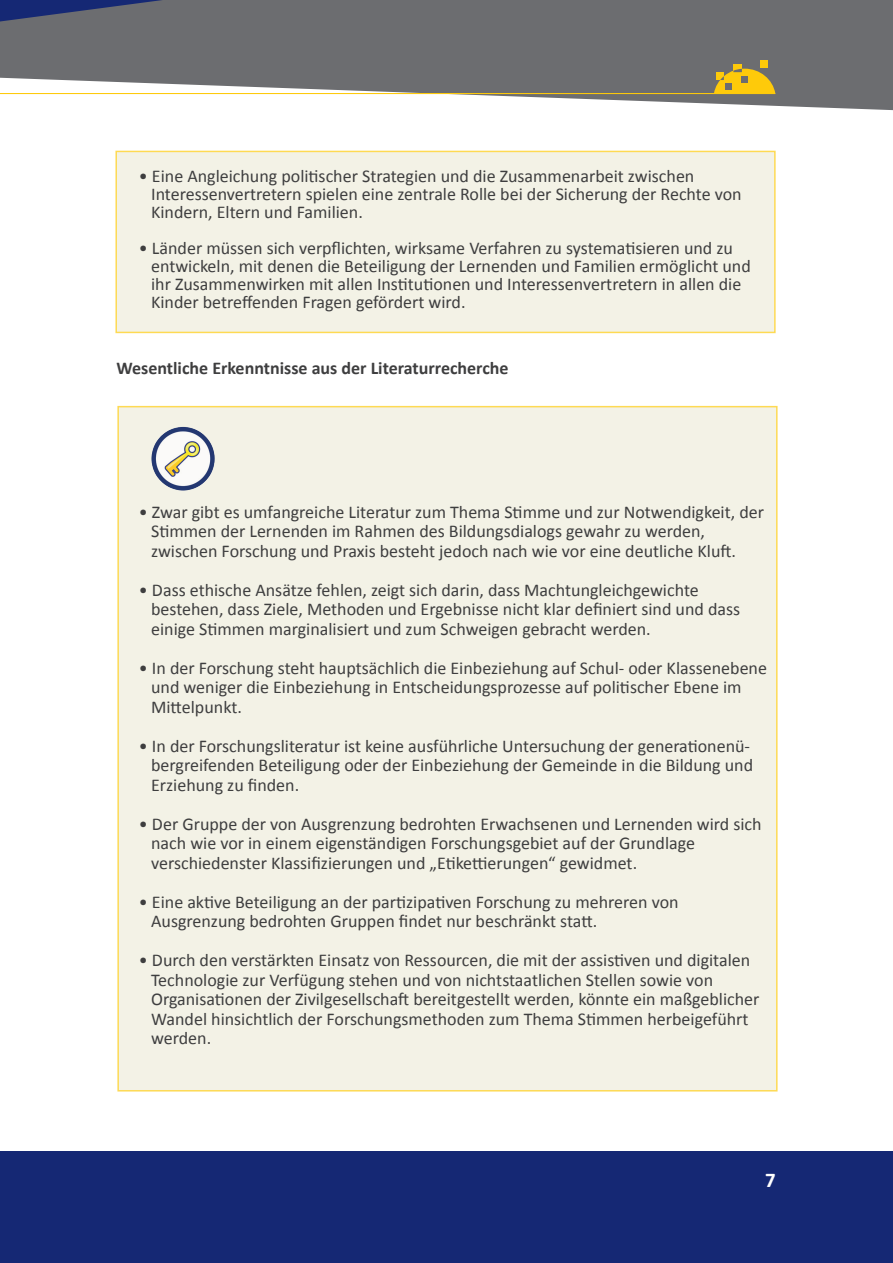
<style>
.page{position:relative;width:893px;height:1263px;background:#fff}
.page>*{position:absolute;margin:0;border:0;box-sizing:border-box;transform-origin:0 0}
.t1{font:700 21px "Calibri";color:#fff}
.t2{font:18px/19.5px "Calibri";color:#3e3e3f}
.t3{font:700 18px "Calibri";color:#3e3e3f}
</style>
<div class="page">
<div style="left:117px;top:406px;width:661px;height:685px;background:#f3f2e6"></div>
<div style="left:115px;top:151px;width:661px;height:182px;background:#f3f2e6"></div>
<svg style="left:0;top:0;width:893px;height:110px;background:#828385"></svg>
<svg style="left:0;top:0;width:163px;height:21px;background:#3f4972"></svg>
<hr style="left:0;top:93px;width:775px;height:1px;background:#feca0a">
<div style="left:760px;top:61px;width:7px;height:7px;background:#feca0a"></div>
<div style="left:733px;top:64px;width:9px;height:8px;background:#feca0a"></div>
<svg style="left:714px;top:69px;width:61px;height:24px"></svg>
<img style="left:151px;top:426px;width:64px;height:65px">
<div style="left:0;top:1151px;width:893px;height:112px;background:#152874"></div>
<p class="t2" style="left:151px;top:166px;width:592px;line-height:18px;text-indent:-12px">• Eine Angleichung politischer Strategien und die Zusammenarbeit zwischen<br>Interessenvertretern spielen eine zentrale Rolle bei der Sicherung der Rechte von<br>Kindern, Eltern und Familien.</p>
<p class="t2" style="left:151px;top:238px;width:601px;line-height:18px;text-indent:-12px">• Länder müssen sich verpflichten, wirksame Verfahren zu systematisieren und zu entwickeln, mit denen die Beteiligung der Lernenden und Familien ermöglicht und ihr Zusammenwirken mit allen Institutionen und Interessenvertretern in allen die Kinder betreffenden Fragen gefördert wird.</p>
<h3 class="t3" style="left:116px;top:356px;width:394px">Wesentliche Erkenntnisse aus der Literaturrecherche</h3>
<p class="t2" style="left:151px;top:501px;width:614px;text-indent:-12px">• Zwar gibt es umfangreiche Literatur zum Thema Stimme und zur Notwendigkeit, der<br>Stimmen der Lernenden im Rahmen des Bildungsdialogs gewahr zu werden, zwischen Forschung und Praxis besteht jedoch nach wie vor eine deutliche Kluft.</p>
<p class="t2" style="left:151px;top:579px;width:590px;text-indent:-12px">• Dass ethische Ansätze fehlen, zeigt sich darin, dass Machtungleichgewichte bestehen, dass Ziele, Methoden und Ergebnisse nicht klar definiert sind und dass einige Stimmen marginalisiert und zum Schweigen gebracht werden.</p>
<p class="t2" style="left:151px;top:657px;width:617px;text-indent:-12px">• In der Forschung steht hauptsächlich die Einbeziehung auf Schul- oder Klassenebene und weniger die Einbeziehung in Entscheidungsprozesse auf politischer Ebene im<br>Mittelpunkt.</p>
<p class="t2" style="left:151px;top:735px;width:603px;text-indent:-12px">• In der Forschungsliteratur ist keine ausführliche Untersuchung der generationenü&shy;bergreifenden Beteiligung oder der Einbeziehung der Gemeinde in die Bildung und<br>Erziehung zu finden.</p>
<p class="t2" style="left:151px;top:813px;width:612px;text-indent:-12px">• Der Gruppe der von Ausgrenzung bedrohten Erwachsenen und Lernenden wird sich nach wie vor in einem eigenständigen Forschungsgebiet auf der Grundlage verschiedenster Klassifizierungen und „Etikettierungen“ gewidmet.</p>
<p class="t2" style="left:151px;top:891px;width:529px;text-indent:-12px">• Eine aktive Beteiligung an der partizipativen Forschung zu mehreren von<br>Ausgrenzung bedrohten Gruppen findet nur beschränkt statt.</p>
<p class="t2" style="left:151px;top:950px;width:610px;text-indent:-12px">• Durch den verstärkten Einsatz von Ressourcen, die mit der assistiven und digitalen Technologie zur Verfügung stehen und von nichtstaatlichen Stellen sowie von Organisationen der Zivilgesellschaft bereitgestellt werden, könnte ein maßgeblicher Wandel hinsichtlich der Forschungsmethoden zum Thema Stimmen herbeigeführt werden.</p>
<p class="t1" style="left:765px;top:1167px;width:12px">7</p>
</div>
